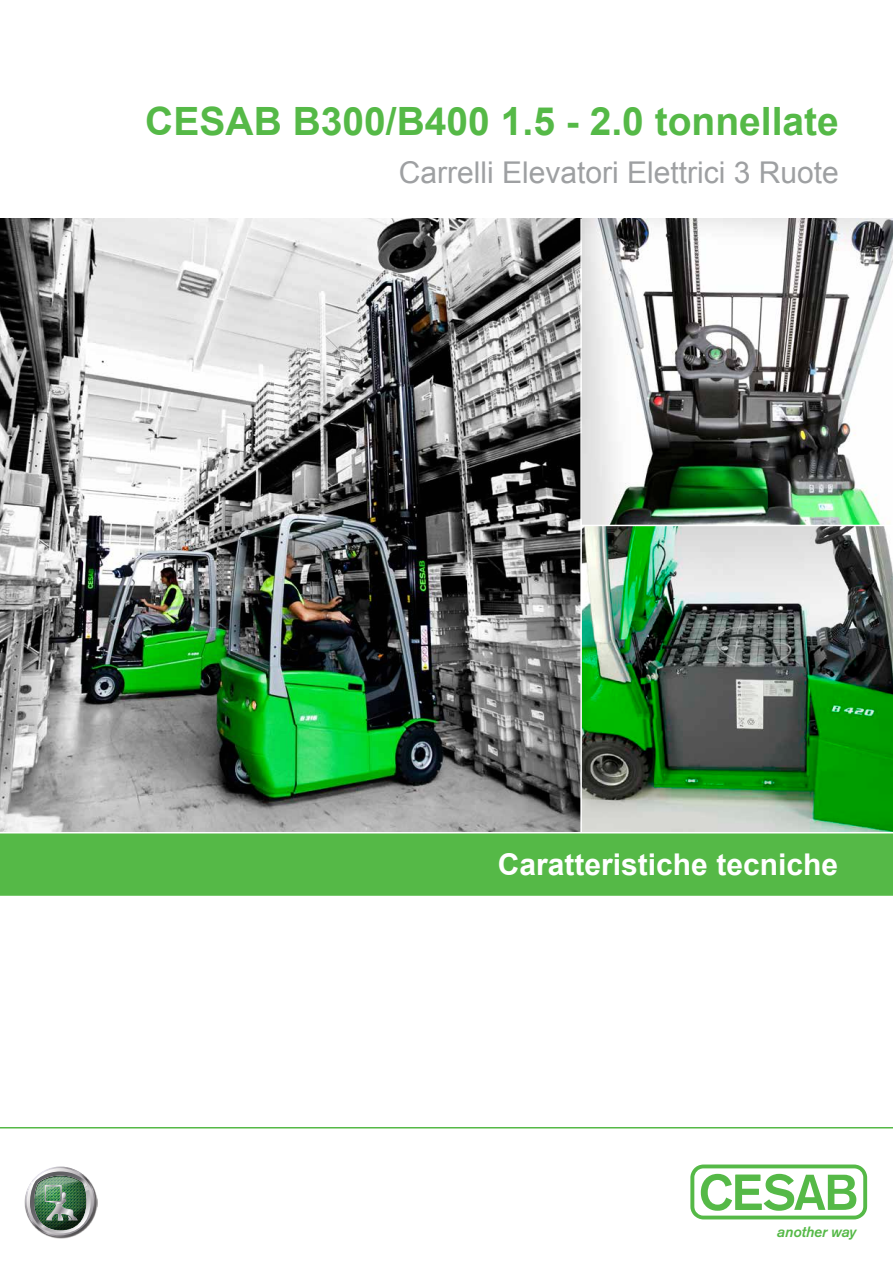
<style>
.page{position:relative;width:893px;height:1263px;background:#fff}
.page>*{position:absolute;margin:0;border:0;box-sizing:border-box;transform-origin:0 0}
.t1{font:700 39px "Arial";color:#55b947}
.t2{font:30px "Arial";color:#9ea0a2}
.t3{font:700 30px "Arial";color:#fff}
.t4{font:italic 500 14.85px "Akzidenz Grotesk BE";letter-spacing:-.01em;color:#55b947}
</style>
<div class="page">
<img style="left:0;top:218px;width:893px;height:614px">
<hr style="left:580px;top:218px;width:2px;height:614px;background:#fff">
<hr style="left:581px;top:525px;width:312px;height:1px;background:#fff">
<div style="left:0;top:833px;width:893px;height:63px;background:#55b947"></div>
<hr style="left:0;top:1127px;width:893px;height:1px;background:#55b947">
<img style="left:51px;top:1191px;width:46px;height:48px">
<img style="left:25px;top:1166px;width:70px;height:71px">
<svg style="left:690px;top:1164px;width:177px;height:55px"></svg>
<h1 class="t1" style="left:145px;top:95px;width:695px">CESAB B300/B400 1.5 - 2.0 tonnellate</h1>
<p class="t2" style="left:399px;top:153px;width:442px">Carrelli Elevatori Elettrici 3 Ruote</p>
<p class="t3" style="left:498px;top:845px;width:342px">Caratteristiche tecniche</p>
<p class="t4" style="left:777px;top:1223px;width:81px">another way</p>
</div>
